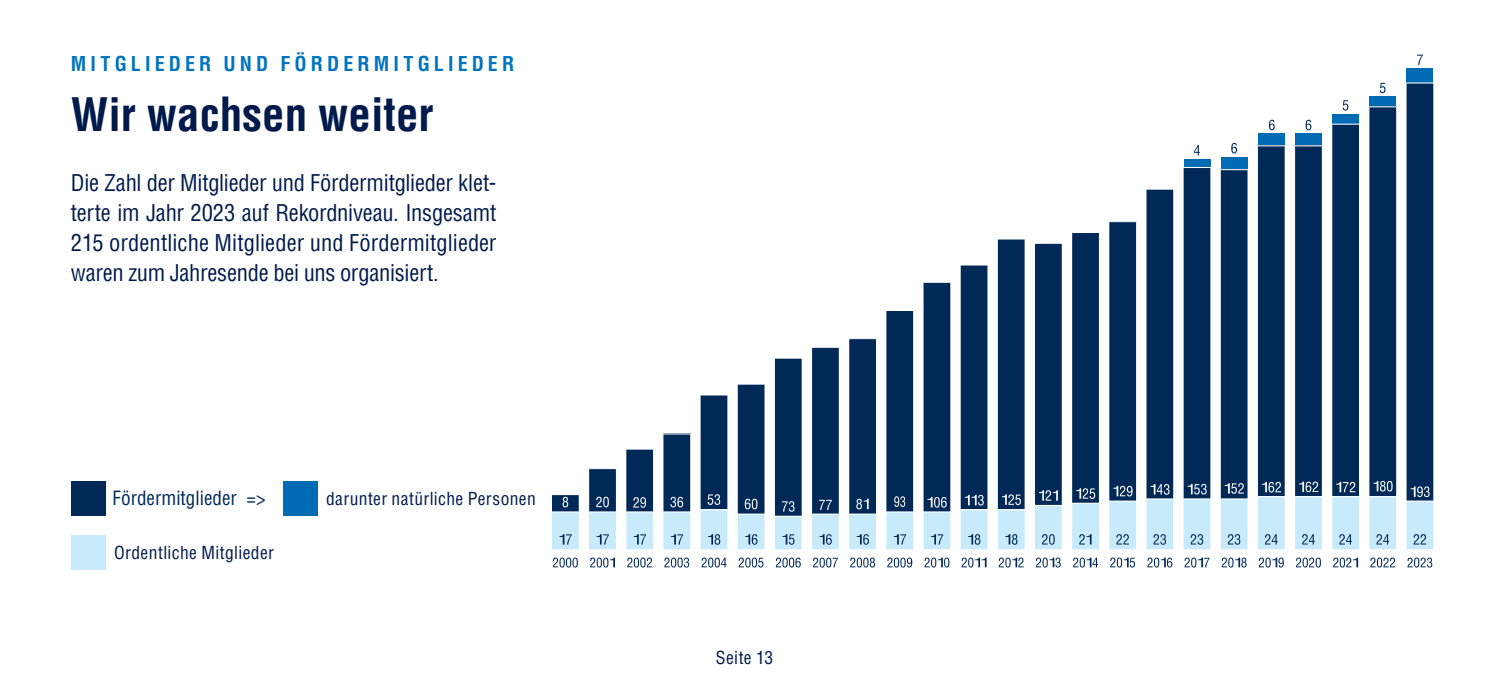
<style>
.page{position:relative;width:1489px;height:695px;background:#fff}
.page>*{position:absolute;margin:0;border:0;box-sizing:border-box;transform-origin:0 0}
.Überschrift{font:700 condensed 45px "Helvetica LT Pro";color:#001a4b}
.Fließtext{font:condensed 22.5px/30px "Helvetica LT Pro";letter-spacing:-.01em;color:#001a4b;text-align:justify}
.Themenüberschrift{font:700 condensed 20px "Helvetica LT Pro";letter-spacing:.205em;color:#0074be}
.t1{font:condensed 19px "Helvetica LT Pro";color:#002957}
.Fördermitglieder{font:condensed 17.5px "Helvetica LT Std";letter-spacing:.025em;color:#001a4b}
</style>
<div class="page">
<div style="left:71px;top:535px;width:34px;height:35px;background:#c7ebfa"></div>
<div style="left:71px;top:481px;width:34px;height:34px;background:#002957"></div>
<div style="left:283px;top:481px;width:35px;height:34px;background:#006bb5"></div>
<div style="left:1183px;top:159px;width:27px;height:9px;background:#006bb5"></div>
<div style="left:1220px;top:157px;width:27px;height:13px;background:#006bb5"></div>
<div style="left:1257px;top:133px;width:27px;height:13px;background:#006bb5"></div>
<div style="left:1294px;top:133px;width:27px;height:13px;background:#006bb5"></div>
<div style="left:1332px;top:114px;width:26px;height:11px;background:#006bb5"></div>
<div style="left:1369px;top:96px;width:26px;height:11px;background:#006bb5"></div>
<div style="left:1406px;top:68px;width:27px;height:15px;background:#006bb5"></div>
<svg style="left:1193px;top:145px;width:6px;height:10px"></svg>
<svg style="left:1231px;top:143px;width:5px;height:10px"></svg>
<svg style="left:1269px;top:120px;width:5px;height:10px"></svg>
<svg style="left:1305px;top:120px;width:6px;height:10px"></svg>
<svg style="left:1342px;top:100px;width:6px;height:11px"></svg>
<svg style="left:1379px;top:83px;width:6px;height:10px"></svg>
<svg style="left:1417px;top:55px;width:5px;height:10px"></svg>
<svg style="left:553px;top:557px;width:25px;height:10px"></svg>
<svg style="left:590px;top:557px;width:25px;height:10px"></svg>
<svg style="left:627px;top:557px;width:25px;height:10px"></svg>
<svg style="left:664px;top:557px;width:25px;height:10px"></svg>
<svg style="left:701px;top:557px;width:25px;height:10px"></svg>
<svg style="left:738px;top:557px;width:25px;height:10px"></svg>
<svg style="left:775px;top:557px;width:25px;height:10px"></svg>
<svg style="left:813px;top:557px;width:24px;height:10px"></svg>
<svg style="left:850px;top:557px;width:25px;height:10px"></svg>
<svg style="left:887px;top:557px;width:25px;height:10px"></svg>
<svg style="left:924px;top:557px;width:25px;height:10px"></svg>
<svg style="left:961px;top:557px;width:25px;height:10px"></svg>
<svg style="left:998px;top:557px;width:25px;height:10px"></svg>
<svg style="left:1036px;top:557px;width:24px;height:10px"></svg>
<svg style="left:1073px;top:557px;width:24px;height:10px"></svg>
<svg style="left:1110px;top:557px;width:24px;height:10px"></svg>
<svg style="left:1147px;top:557px;width:25px;height:10px"></svg>
<svg style="left:1184px;top:557px;width:25px;height:10px"></svg>
<svg style="left:1221px;top:557px;width:25px;height:10px"></svg>
<svg style="left:1258px;top:557px;width:25px;height:10px"></svg>
<svg style="left:1296px;top:557px;width:24px;height:10px"></svg>
<svg style="left:1333px;top:557px;width:24px;height:10px"></svg>
<svg style="left:1370px;top:557px;width:24px;height:10px"></svg>
<svg style="left:1407px;top:557px;width:25px;height:10px"></svg>
<svg style="left:551px;top:494px;width:28px;height:56px;background:#94b6cc"></svg>
<svg style="left:589px;top:468px;width:28px;height:82px;background:#6b8eaa"></svg>
<svg style="left:626px;top:449px;width:28px;height:101px;background:#587c9c"></svg>
<svg style="left:663px;top:433px;width:28px;height:117px;background:#4e7294"></svg>
<svg style="left:700px;top:395px;width:28px;height:155px;background:#3f6488"></svg>
<svg style="left:737px;top:384px;width:28px;height:166px;background:#375c81"></svg>
<svg style="left:774px;top:358px;width:28px;height:192px;background:#2e547a"></svg>
<svg style="left:812px;top:347px;width:27px;height:203px;background:#264d75"></svg>
<svg style="left:849px;top:338px;width:28px;height:212px;background:#2e537a"></svg>
<svg style="left:886px;top:311px;width:28px;height:239px;background:#2b5077"></svg>
<svg style="left:923px;top:282px;width:28px;height:268px;background:#294f76"></svg>
<svg style="left:960px;top:265px;width:28px;height:285px;background:#284e75"></svg>
<svg style="left:997px;top:239px;width:28px;height:311px;background:#2a4f76"></svg>
<svg style="left:1035px;top:243px;width:27px;height:307px;background:#214871"></svg>
<svg style="left:1072px;top:233px;width:27px;height:317px;background:#214871"></svg>
<svg style="left:1109px;top:221px;width:28px;height:329px;background:#254c74"></svg>
<svg style="left:1146px;top:189px;width:28px;height:361px;background:#264c74"></svg>
<svg style="left:1183px;top:167px;width:28px;height:383px;background:#274d74"></svg>
<svg style="left:1220px;top:169px;width:28px;height:381px;background:#294f76"></svg>
<svg style="left:1257px;top:145px;width:28px;height:405px;background:#2b5077"></svg>
<svg style="left:1294px;top:145px;width:28px;height:405px;background:#2c5177"></svg>
<svg style="left:1332px;top:124px;width:27px;height:426px;background:#1c446d"></svg>
<svg style="left:1369px;top:106px;width:27px;height:444px;background:#1d446d"></svg>
<svg style="left:1406px;top:82px;width:28px;height:468px;background:#20476f"></svg>
<p class="Themenüberschrift" style="left:71px;top:50px;width:445px">MITGLIEDER UND FÖRDERMITGLIEDER</p>
<p class="Überschrift" style="left:71px;top:84px;width:364px">Wir wachsen weiter</p>
<p class="Fließtext" style="left:71px;top:168px;width:427px">Die Zahl der Mitglieder und Fördermitglieder klet&shy;terte im Jahr 2023 auf Rekordniveau. Insgesamt 215 ordentliche Mitglieder und Fördermitglieder waren zum Jahresende bei uns organisiert.</p>
<p class="t1" style="left:113px;top:486px;width:154px">Fördermitglieder =&gt;</p>
<p class="Fördermitglieder" style="left:114px;top:541px;width:161px">Ordentliche Mitglieder</p>
<p class="Fördermitglieder" style="left:326px;top:487px;width:211px">darunter natürliche Personen</p>
<p class="Fördermitglieder" style="left:715px;top:646px;width:59px">Seite 13</p>
</div>
